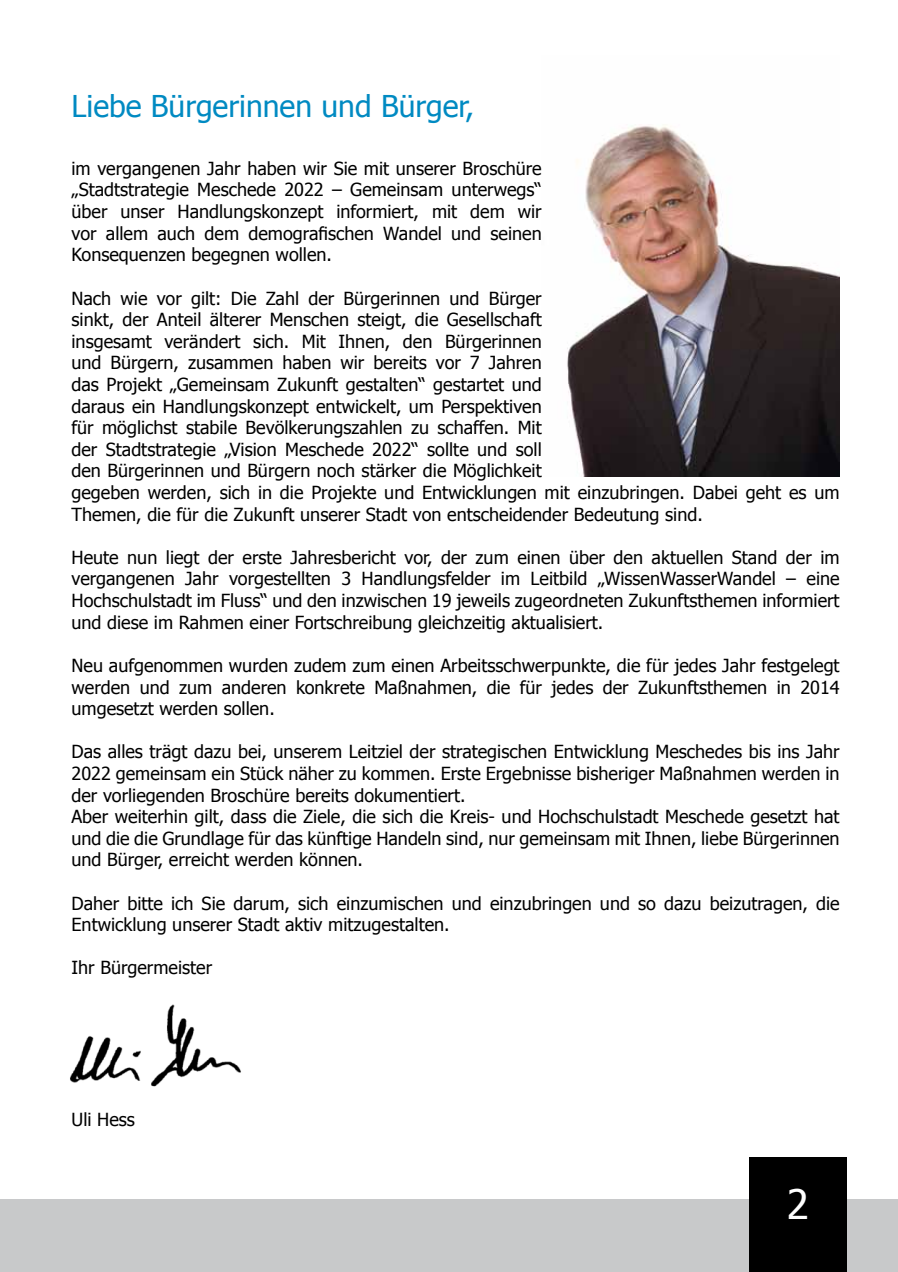
<style>
.page{position:relative;width:898px;height:1272px;background:#fff}
.page>*{position:absolute;margin:0;border:0;box-sizing:border-box;transform-origin:0 0}
.t1{font:40.5px "Tahoma";color:#fff}
.t2{font:30px "Tahoma";color:#008ac2}
.t3{font:18px/21.6px "Tahoma";color:#000;text-align:justify}
</style>
<div class="page">
<div style="left:0;top:1199px;width:897px;height:72px;background:#c8c9ca"></div>
<div style="left:748px;top:1157px;width:98px;height:114px;background:#000"></div>
<img style="left:567px;top:125px;width:272px;height:351px">
<img style="left:70px;top:1004px;width:171px;height:83px">
<h2 class="t2" style="left:71px;top:86px;width:404px">Liebe Bürgerinnen und Bürger,</h2>
<p class="t3" style="left:71px;top:157px;width:471px">im vergangenen Jahr haben wir Sie mit unserer Broschüre „Stadtstrategie Meschede 2022 – Gemeinsam unterwegs“ über unser Handlungskonzept informiert, mit dem wir vor allem auch dem demografischen Wandel und seinen Konsequenzen begegnen wollen.</p>
<p class="t3" style="left:71px;top:286px;width:769px;text-align:left">Nach wie vor gilt: Die Zahl der Bürgerinnen und Bürger<br>sinkt, der Anteil älterer Menschen steigt, die Gesellschaft<br>insgesamt verändert sich. Mit Ihnen, den Bürgerinnen<br>und Bürgern, zusammen haben wir bereits vor 7 Jahren<br>das Projekt „Gemeinsam Zukunft gestalten“ gestartet und<br>daraus ein Handlungskonzept entwickelt, um Perspektiven<br>für möglichst stabile Bevölkerungszahlen zu schaffen. Mit<br>der Stadtstrategie „Vision Meschede 2022“ sollte und soll<br>den Bürgerinnen und Bürgern noch stärker die Möglichkeit<br>gegeben werden, sich in die Projekte und Entwicklungen mit einzubringen. Dabei geht es um Themen, die für die Zukunft unserer Stadt von entscheidender Bedeutung sind.</p>
<p class="t3" style="left:71px;top:545px;width:769px">Heute nun liegt der erste Jahresbericht vor, der zum einen über den aktuellen Stand der im vergangenen Jahr vorgestellten 3 Handlungsfelder im Leitbild „WissenWasserWandel – eine Hochschulstadt im Fluss“ und den inzwischen 19 jeweils zugeordneten Zukunftsthemen informiert und diese im Rahmen einer Fortschreibung gleichzeitig aktualisiert.</p>
<p class="t3" style="left:71px;top:653px;width:769px">Neu aufgenommen wurden zudem zum einen Arbeitsschwerpunkte, die für jedes Jahr festgelegt werden und zum anderen konkrete Maßnahmen, die für jedes der Zukunftsthemen in 2014 umgesetzt werden sollen.</p>
<p class="t3" style="left:71px;top:740px;width:769px;text-align:left">Das alles trägt dazu bei, unserem Leitziel der strategischen Entwicklung Meschedes bis ins Jahr 2022 gemeinsam ein Stück näher zu kommen. Erste Ergebnisse bisheriger Maßnahmen werden in der vorliegenden Broschüre bereits dokumentiert.<br>Aber weiterhin gilt, dass die Ziele, die sich die Kreis- und Hochschulstadt Meschede gesetzt hat und die die Grundlage für das künftige Handeln sind, nur gemeinsam mit Ihnen, liebe Bürgerinnen und Bürger, erreicht werden können.</p>
<p class="t3" style="left:71px;top:891px;width:769px">Daher bitte ich Sie darum, sich einzumischen und einzubringen und so dazu beizutragen, die<br>Entwicklung unserer Stadt aktiv mitzugestalten.</p>
<p class="t3" style="left:71px;top:956px;width:142px">Ihr Bürgermeister</p>
<p class="t3" style="left:71px;top:1107px;width:65px">Uli Hess</p>
<h1 class="t1" style="left:786px;top:1176px;width:24px">2</h1>
</div>
